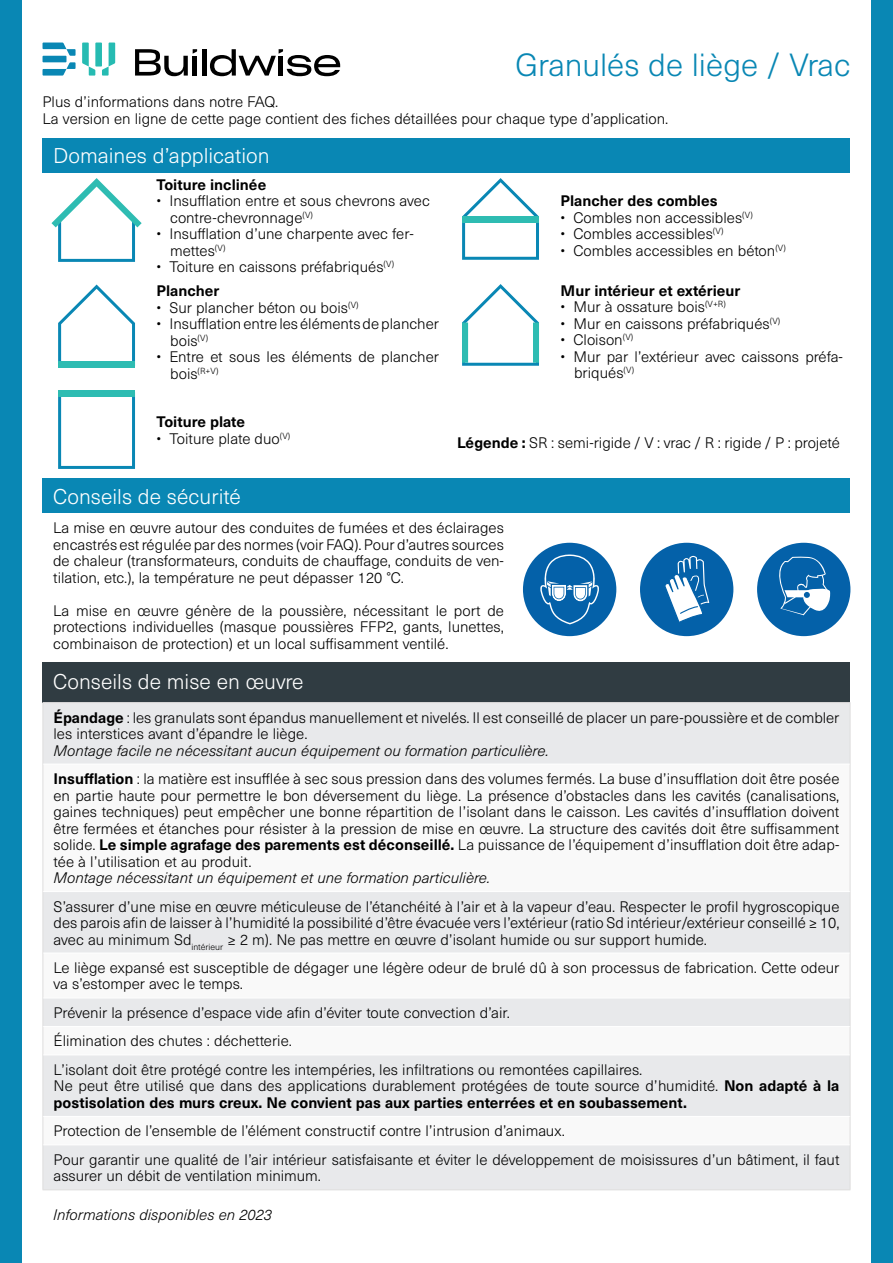
<style>
.page{position:relative;width:893px;height:1263px;background:#fff}
.page>*{position:absolute;margin:0;border:0;box-sizing:border-box;transform-origin:0 0}
.Main_Title{font:300 31.5px "Neue Haas Unica W1 G";color:#0987b4}
.Section_Title{font:300 21px "Neue Haas Unica W1 G";color:#fff}
.Section_Title_Dark{font:300 21px "Neue Haas Unica W1 G";color:#fff}
.Table{font:300 15px/16.5px "Neue Haas Unica W1 G";color:#000}
.Table-2{font:700 15px/16.5px "Neue Haas Unica W1 G";color:#000}
.Table-3{font:italic 300 15px "Neue Haas Unica W1 G";color:#000}
.t1{font:300 8.7px "Neue Haas Unica W1 G";color:#000}
.s1{font-size:15px}
.s2{font-weight:700}
.s3{font-weight:300}
</style>
<div class="page">
<div style="left:0;top:0;width:21px;height:1263px;background:#0987b4"></div>
<div style="left:872px;top:0;width:21px;height:1263px;background:#0987b4"></div>
<svg style="left:135px;top:49px;width:62px;height:27px"></svg>
<hr style="left:193px;top:56px;width:4px;height:20px;background:#000">
<hr style="left:202px;top:49px;width:4px;height:27px;background:#000">
<svg style="left:210px;top:49px;width:130px;height:27px"></svg>
<svg style="left:43px;top:62px;width:33px;height:14px"></svg>
<svg style="left:43px;top:43px;width:33px;height:13px"></svg>
<div style="left:43px;top:56px;width:23px;height:6px;background:#0987b4"></div>
<svg style="left:82px;top:43px;width:13px;height:33px"></svg>
<svg style="left:102px;top:43px;width:13px;height:33px"></svg>
<div style="left:95px;top:43px;width:7px;height:24px;background:#26bbb2"></div>
<div style="left:43px;top:138px;width:807px;height:34px;background:#0987b4"></div>
<div style="left:43px;top:479px;width:807px;height:34px;background:#0987b4"></div>
<div style="left:523px;top:543px;width:93px;height:93px;background:#0461a9;border-radius:50%"></div>
<svg style="left:540px;top:554px;width:59px;height:70px"></svg>
<div style="left:640px;top:543px;width:93px;height:93px;background:#0461a9;border-radius:50%"></div>
<svg style="left:665px;top:556px;width:44px;height:66px"></svg>
<div style="left:757px;top:543px;width:93px;height:93px;background:#0461a9;border-radius:50%"></div>
<svg style="left:779px;top:556px;width:51px;height:60px"></svg>
<div style="left:43px;top:662px;width:807px;height:40px;background:#303c42"></div>
<div style="left:44px;top:703px;width:806px;height:486px;background:#e8e9eb"></div>
<svg style="left:44px;top:765px;width:806px;height:379px"></svg>
<hr style="left:43px;top:702px;width:807px;height:1px;background:#dedddd">
<hr style="left:43px;top:703px;width:1px;height:61px;background:#dedddd">
<hr style="left:850px;top:703px;width:1px;height:61px;background:#dedddd">
<hr style="left:43px;top:764px;width:1px;height:127px;background:#dedddd">
<hr style="left:850px;top:764px;width:1px;height:127px;background:#dedddd">
<hr style="left:43px;top:891px;width:1px;height:62px;background:#dedddd">
<hr style="left:850px;top:891px;width:1px;height:62px;background:#dedddd">
<hr style="left:43px;top:953px;width:1px;height:45px;background:#dedddd">
<hr style="left:850px;top:953px;width:1px;height:45px;background:#dedddd">
<svg style="left:43px;top:998px;width:1px;height:56px"></svg>
<svg style="left:850px;top:998px;width:1px;height:57px"></svg>
<hr style="left:43px;top:1055px;width:1px;height:61px;background:#dedddd">
<hr style="left:850px;top:1055px;width:1px;height:61px;background:#dedddd">
<svg style="left:43px;top:1117px;width:1px;height:27px"></svg>
<svg style="left:850px;top:1116px;width:1px;height:29px"></svg>
<hr style="left:43px;top:1145px;width:1px;height:44px;background:#dedddd">
<hr style="left:850px;top:1145px;width:1px;height:44px;background:#dedddd">
<hr style="left:43px;top:1189px;width:807px;height:1px;background:#dedddd">
<hr style="left:43px;top:764px;width:807px;height:1px;background:#fff">
<hr style="left:43px;top:891px;width:807px;height:1px;background:#fff">
<hr style="left:43px;top:953px;width:807px;height:1px;background:#fff">
<hr style="left:43px;top:997px;width:807px;height:1px;background:#fff">
<hr style="left:43px;top:1026px;width:807px;height:1px;background:#fff">
<hr style="left:43px;top:1054px;width:807px;height:1px;background:#fff">
<hr style="left:43px;top:1116px;width:807px;height:1px;background:#fff">
<hr style="left:43px;top:1144px;width:807px;height:1px;background:#fff">
<svg style="left:51px;top:178px;width:91px;height:84px"></svg>
<svg style="left:58px;top:285px;width:77px;height:77px"></svg>
<div style="left:58px;top:362px;width:77px;height:6px;background:#2ebcb2"></div>
<svg style="left:58px;top:396px;width:77px;height:73px"></svg>
<div style="left:58px;top:390px;width:77px;height:6px;background:#2ebcb2"></div>
<svg style="left:462px;top:178px;width:77px;height:82px"></svg>
<div style="left:462px;top:217px;width:77px;height:6px;background:#2ebcb2"></div>
<svg style="left:462px;top:284px;width:77px;height:82px"></svg>
<p class="Main_Title" style="left:515px;top:42px;width:336px">Granulés de liège / Vrac</p>
<p class="Table" style="left:43px;top:93px;width:237px">Plus d’informations dans notre FAQ.</p>
<p class="Table" style="left:43px;top:109px;width:627px">La version en ligne de cette page contient des fiches détaillées pour chaque type d’application.</p>
<p class="Section_Title" style="left:53px;top:140px;width:218px">Domaines d’application</p>
<p class="Table-2" style="left:157px;top:175px;width:111px">Toiture inclinée</p>
<p class="Table" style="left:170px;top:192px;width:261px;text-indent:-14px">• Insufflation entre et sous chevrons avec contre-chevronnage<sup>(V)</sup></p>
<p class="Table" style="left:170px;top:225px;width:245px;text-indent:-14px">• Insufflation d’une charpente avec fer&shy;mettes<sup>(V)</sup></p>
<p class="Table" style="left:157px;top:258px;width:239px">• Toiture en caissons préfabriqués<sup>(V)</sup></p>
<p class="Table-2" style="left:157px;top:281px;width:64px">Plancher</p>
<p class="Table" style="left:157px;top:298px;width:204px">• Sur plancher béton ou bois<sup>(V)</sup></p>
<p class="Table" style="left:170px;top:315px;width:270px;text-indent:-14px">• Insufflation entre les éléments de plancher bois<sup>(V)</sup></p>
<p class="Table" style="left:157px;top:348px;width:284px">• Entre et sous les éléments de plancher</p>
<p class="t1" style="left:170px;top:364px;width:50px"><span class="s1">bois</span>(R+V)</p>
<p class="Table-2" style="left:157px;top:413px;width:90px">Toiture plate</p>
<p class="Table" style="left:157px;top:429px;width:135px">• Toiture plate duo<sup>(V)</sup></p>
<p class="Table-2" style="left:561px;top:191px;width:159px">Plancher des combles</p>
<p class="Table" style="left:561px;top:208px;width:194px">• Combles non accessibles<sup>(V)</sup></p>
<p class="Table" style="left:561px;top:225px;width:164px">• Combles accessibles<sup>(V)</sup></p>
<p class="Table" style="left:561px;top:241px;width:227px">• Combles accessibles en béton<sup>(V)</sup></p>
<p class="Table-2" style="left:561px;top:281px;width:181px">Mur intérieur et extérieur</p>
<p class="Table" style="left:561px;top:298px;width:167px">• Mur à ossature bois<sup>(V+R)</sup></p>
<p class="Table" style="left:561px;top:314px;width:221px">• Mur en caissons préfabriqués<sup>(V)</sup></p>
<p class="Table" style="left:561px;top:331px;width:74px">• Cloison<sup>(V)</sup></p>
<p class="Table" style="left:574px;top:347px;width:270px;text-indent:-14px">• Mur par l’extérieur avec caissons préfa&shy;briqués<sup>(V)</sup></p>
<p class="Table" style="left:457px;top:434px;width:384px"><span class="s2">Légende :</span> SR : semi-rigide / V : vrac / R : rigide / P : projeté</p>
<p class="Section_Title" style="left:53px;top:481px;width:189px">Conseils de sécurité</p>
<p class="Table" style="left:53px;top:519px;width:452px;text-align:justify">La mise en œuvre autour des conduites de fumées et des éclairages encastrés est régulée par des normes (voir FAQ). Pour d’autres sources de chaleur (transformateurs, conduits de chauffage, conduits de ven&shy;tilation, etc.), la température ne peut dépasser 120 °C.</p>
<p class="Table" style="left:53px;top:601px;width:452px;text-align:justify">La mise en œuvre génère de la poussière, nécessitant le port de protections individuelles (masque poussières FFP2, gants, lunettes, combinaison de protection) et un local suffisamment ventilé.</p>
<p class="Section_Title_Dark" style="left:53px;top:666px;width:252px">Conseils de mise en œuvre</p>
<p class="Table" style="left:54px;top:708px;width:787px"><span class="s2">Épandage</span> : les granulats sont épandus manuellement et nivelés. Il est conseillé de placer un pare-poussière et de combler les interstices avant d’épandre le liège.</p>
<p class="Table-3" style="left:54px;top:739px;width:497px">Montage facile ne nécessitant aucun équipement ou formation particulière.</p>
<p class="Table" style="left:54px;top:770px;width:787px;text-align:justify"><span class="s2">Insufflation</span> : la matière est insufflée à sec sous pression dans des volumes fermés. La buse d’insufflation doit être posée en partie haute pour permettre le bon déversement du liège. La présence d’obstacles dans les cavités (canalisations, gaines techniques) peut empêcher une bonne répartition de l’isolant dans le caisson. Les cavités d’insufflation doivent être fermées et étanches pour résister à la pression de mise en œuvre. La structure des cavités doit être suffisamment solide. <span class="s2">Le simple agrafage des parements est déconseillé.</span> La puissance de l’équipement d’insufflation doit être adap&shy;tée à l’utilisation et au produit.</p>
<p class="Table-3" style="left:54px;top:867px;width:438px">Montage nécessitant un équipement et une formation particulière.</p>
<p class="Table" style="left:54px;top:897px;width:787px;text-align:justify">S’assurer d’une mise en œuvre méticuleuse de l’étanchéité à l’air et à la vapeur d’eau. Respecter le profil hygroscopique des parois afin de laisser à l’humidité la possibilité d’être évacuée vers l’extérieur (ratio Sd intérieur/extérieur conseillé ≥ 10, avec au minimum Sd<sub>intérieur</sub> ≥ 2 m). Ne pas mettre en œuvre d’isolant humide ou sur support humide.</p>
<p class="Table" style="left:54px;top:959px;width:787px">Le liège expansé est susceptible de dégager une légère odeur de brulé dû à son processus de fabrication. Cette odeur va s’estomper avec le temps.</p>
<p class="Table" style="left:54px;top:1004px;width:458px">Prévenir la présence d’espace vide afin d’éviter toute convection d’air.</p>
<p class="Table" style="left:54px;top:1032px;width:240px">Élimination des chutes : déchetterie.</p>
<p class="Table" style="left:54px;top:1060px;width:590px">L’isolant doit être protégé contre les intempéries, les infiltrations ou remontées capillaires.</p>
<p class="Table-2" style="left:54px;top:1077px;width:787px"><span class="s3">Ne peut être utilisé que dans des applications durablement protégées de toute source d’humidité.</span> Non adapté à la postisolation des murs creux. Ne convient pas aux parties enterrées et en soubassement.</p>
<p class="Table" style="left:54px;top:1122px;width:513px">Protection de l’ensemble de l’élément constructif contre l’intrusion d’animaux.</p>
<p class="Table" style="left:54px;top:1150px;width:787px">Pour garantir une qualité de l’air intérieur satisfaisante et éviter le développement de moisissures d’un bâtiment, il faut assurer un débit de ventilation minimum.</p>
<p class="Table-3" style="left:53px;top:1203px;width:220px">Informations disponibles en 2023</p>
</div>
